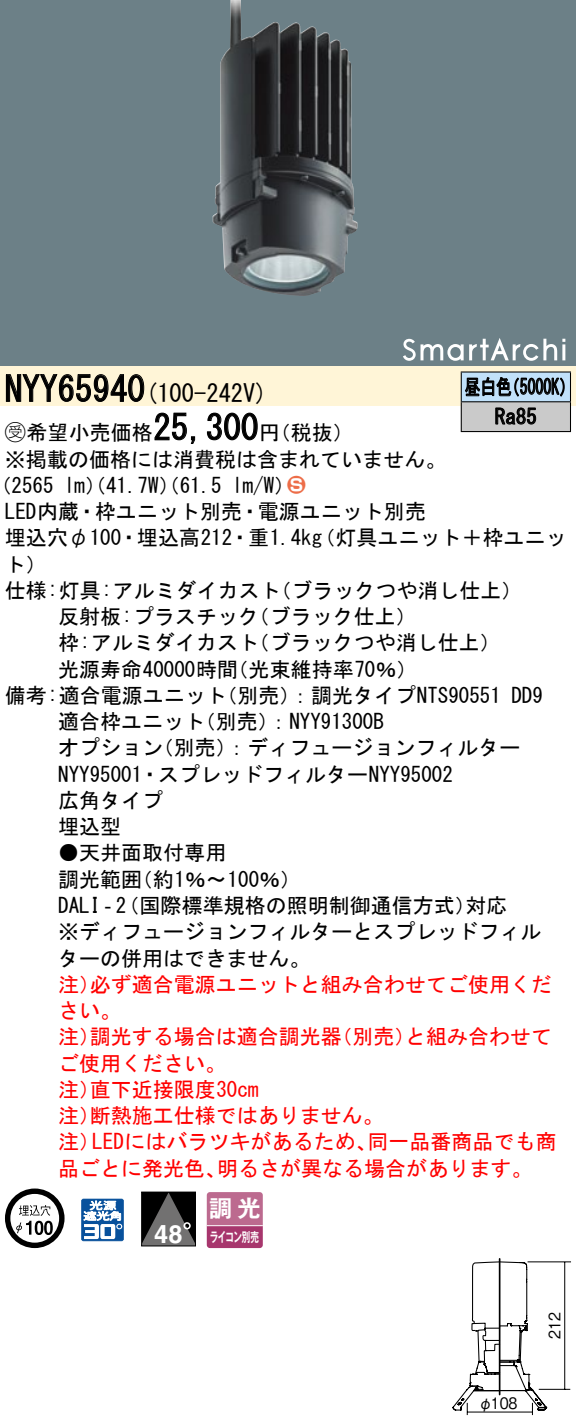
<style>
.page{position:relative;width:576px;height:1425px;background:#fff}
.page>*{position:absolute;margin:0;border:0;box-sizing:border-box;transform-origin:0 0}
.t1{font:35px "MS Gothic";color:#000}
.t2{font:700 25.2px "Helvetica LT Std";color:#fff}
.t3{font:24.5px "MS Gothic";color:#000}
.t4{font:23.1px "Gothic MB101 Pro De Bold 90 pv RKSJ H";color:#fff}
.t5{font:21px/26.2px "MS Gothic";color:#000}
.t6{font:21px/26.2px "MS Gothic";color:#f00}
.t7{font:21px/29.8px "MS Gothic";color:#000;scale:.75 1}
.t8{font:21px "Ford Classification 1";color:#ed6d48}
.t9{font:15.75px "Gothic BBB Pro Medium 90 pv RKSJ H";color:#000;scale:.9 1}
.t10{font:13.3px "Gothic MB101 Pro De Bold 90 pv RKSJ H";letter-spacing:-.05em;color:#fff;scale:.65 1}
.s1{font-family:"Ford Classification 1"}
.s2{color:#fff}
</style>
<div class="page">
<div style="left:0;top:0;width:575px;height:337px;background:#6c8087"></div>
<img style="left:212px;top:0;width:145px;height:296px">
<div style="left:0;top:337px;width:575px;height:29px;background:#6c8087"></div>
<svg style="left:403px;top:338px;width:60px;height:23px"></svg>
<svg style="left:469px;top:338px;width:96px;height:23px"></svg>
<div style="left:0;top:366px;width:575px;height:40px;background:#fff5d7"></div>
<svg style="left:6px;top:374px;width:139px;height:28px"></svg>
<svg style="left:154px;top:412px;width:42px;height:32px"></svg>
<svg style="left:207px;top:412px;width:51px;height:29px"></svg>
<svg style="left:5px;top:1188px;width:59px;height:60px"></svg>
<svg style="left:44px;top:1220px;width:9px;height:14px"></svg>
<svg style="left:81px;top:1198px;width:43px;height:43px"></svg>
<svg style="left:143px;top:1193px;width:51px;height:51px;background:#3d3c3c"></svg>
<svg style="left:183px;top:1222px;width:8px;height:7px"></svg>
<div style="left:141px;top:1191px;width:55px;height:55px;border:1px solid #000"></div>
<svg style="left:206px;top:1192px;width:56px;height:56px;background:#b55884"></svg>
<hr style="left:207px;top:1225px;width:55px;height:1px;background:#fff">
<div style="left:461px;top:372px;width:109px;height:30px;background:#c1e1fa"></div>
<div style="left:461px;top:402px;width:109px;height:29px;background:#cacaca"></div>
<hr style="left:460px;top:371px;width:110px;height:1px;background:#000">
<hr style="left:569px;top:372px;width:2px;height:29px;background:#000">
<hr style="left:460px;top:401px;width:110px;height:1px;background:#000">
<hr style="left:569px;top:402px;width:2px;height:29px;background:#000">
<hr style="left:460px;top:431px;width:110px;height:1px;background:#000">
<svg style="left:460px;top:372px;width:104px;height:59px"></svg>
<hr style="left:498px;top:1258px;width:2px;height:136px;background:#000">
<svg style="left:452px;top:1260px;width:95px;height:154px"></svg>
<hr style="left:538px;top:1388px;width:32px;height:1px;background:#000">
<hr style="left:527px;top:1261px;width:43px;height:1px;background:#000">
<hr style="left:564px;top:1261px;width:1px;height:128px;background:#000">
<h1 class="t1" style="left:5px;top:371px;width:142px">NYY65940</h1>
<p class="t7" style="left:494px;top:372px;width:57px;text-indent:-30px">昼白色<br>Ra85</p>
<p class="t7" style="left:504px;top:372px;width:96px">（5000 (K</p>
<p class="t3" style="left:145px;top:380px;width:124px">(100-242 (V</p>
<h1 class="t1" style="left:153px;top:410px;width:106px">25,300</h1>
<p class="t5" style="left:5px;top:419px;width:442px"><span class="s1">B</span>希望小売価格<br>※掲載の価格には消費税は含まれていません。</p>
<p class="t8" style="left:287px;top:474px;width:19px">2<span class="s2">3</span></p>
<p class="t5" style="left:259px;top:419px;width:96px">（円税抜(</p>
<p class="t5" style="left:232px;top:472px;width:64px">l m (W/</p>
<p class="t5" style="left:-9px;top:472px;width:65px">（2565</p>
<p class="t5" style="left:5px;top:498px;width:422px">LED内蔵・枠ユニット別売・電源ユニット別売</p>
<p class="t5" style="left:314px;top:524px;width:253px">（灯具ユニット＋枠ユニッ</p>
<p class="t5" style="left:64px;top:472px;width:159px">lm）（41.7 ）（W 61.5</p>
<p class="t5" style="left:5px;top:524px;width:318px">埋込穴φ100・埋込高212・重1.4kg</p>
<p class="t5" style="left:5px;top:551px;width:43px">ト(</p>
<p class="t5" style="left:270px;top:577px;width:254px">（ブラックつや消し仕上(</p>
<p class="t5" style="left:248px;top:577px;width:169px;text-indent:-243px">仕様:灯具:アルミダイカスト<br>（ブラック仕上(</p>
<p class="t5" style="left:248px;top:603px;width:253px;text-indent:-190px">反射板:プラスチック<br>（ブラックつや消し仕上(</p>
<p class="t5" style="left:227px;top:629px;width:191px;text-indent:-169px">枠:アルミダイカスト<br>（光束維持率70％(</p>
<p class="t5" style="left:58px;top:656px;width:181px">光源寿命40000時間</p>
<p class="t5" style="left:216px;top:682px;width:286px">（別売：）調光タイプNTS90551</p>
<p class="t5" style="left:195px;top:682px;width:190px;text-indent:-190px">備考:適合電源ユニット<br>（別売：） NYY91300B</p>
<p class="t5" style="left:511px;top:682px;width:33px">DD9</p>
<p class="t5" style="left:153px;top:708px;width:369px;text-indent:-94px">適合枠ユニット<br>（別売：）ディフュージョンフィルター</p>
<p class="t5" style="left:58px;top:734px;width:396px">オプション<br>NYY95001・スプレッドフィルターNYY95002広角タイプ<br>埋込型</p>
<p class="t5" style="left:132px;top:839px;width:171px;text-indent:-73px">●天井面取付専用<br>（約1％〜100％(</p>
<p class="t5" style="left:58px;top:866px;width:85px">調光範囲</p>
<p class="t5" style="left:58px;top:892px;width:484px">DALI‐（2 国際標準規格の照明制御通信方式）<br>※ディフュージョンフィルターとスプレッドフィルターの併用はできません。</p>
<p class="t6" style="left:90px;top:971px;width:463px">必ず適合電源ユニットと組み合わせてご使用くだ</p>
<p class="t5" style="left:465px;top:892px;width:43px">対応</p>
<p class="t6" style="left:58px;top:971px;width:64px">注）さい。</p>
<p class="t6" style="left:90px;top:1023px;width:253px">調光する場合は適合調光器</p>
<p class="t6" style="left:331px;top:1023px;width:85px">（別売）</p>
<p class="t6" style="left:405px;top:1023px;width:148px">と組み合わせて</p>
<p class="t6" style="left:58px;top:1023px;width:43px">注）</p>
<p class="t6" style="left:58px;top:1049px;width:169px">ご使用ください。</p>
<p class="t6" style="left:90px;top:1076px;width:170px">直下近接限度30cm</p>
<p class="t6" style="left:90px;top:1076px;width:295px;text-indent:-32px">注）<br>断熱施工仕様ではありません。</p>
<p class="t6" style="left:58px;top:1102px;width:43px">注）</p>
<p class="t6" style="left:92px;top:1128px;width:286px">LEDにはバラツキがあるため、</p>
<p class="t6" style="left:367px;top:1128px;width:190px">同一品番商品でも商</p>
<p class="t6" style="left:58px;top:1128px;width:43px">注）</p>
<p class="t6" style="left:58px;top:1154px;width:169px">品ごとに発光色、</p>
<p class="t6" style="left:217px;top:1154px;width:317px">明るさが異なる場合があります。</p>
<p class="t2" style="left:154px;top:1218px;width:30px">48</p>
<p class="t4" style="left:209px;top:1189px;width:53px">調光</p>
<p class="t10" style="left:210px;top:1225px;width:77px">ライコン別売</p>
<p class="t9" style="left:478px;top:1389px;width:45px">φ108</p>
<p class="t9" style="left:541px;top:1339px;width:31px;rotate:-90deg">212</p>
</div>
